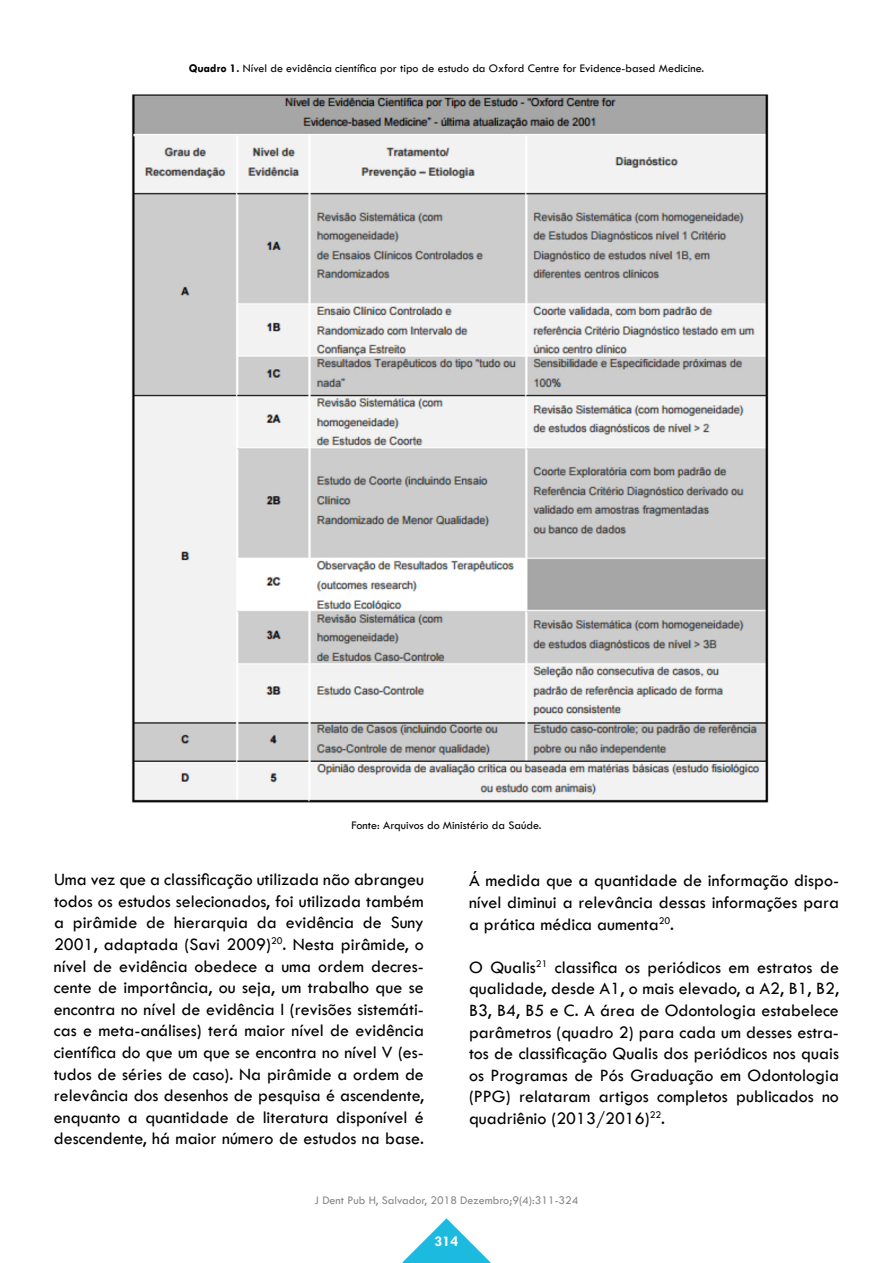
<style>
.page{position:relative;width:893px;height:1263px;background:#fff}
.page>*{position:absolute;margin:0;border:0;box-sizing:border-box;transform-origin:0 0}
.t1{font:18px/21.6px "Tw Cen";color:#000;text-align:justify}
.t2{font:700 15px "Tw Cen";color:#fff}
.t3{font:12px "Tw Cen";color:#000}
.t4{font:12px "Tw Cen";color:#878787}
.s1{font-weight:700}
</style>
<div class="page">
<svg style="left:402px;top:1218px;width:89px;height:45px"></svg>
<img style="left:131px;top:94px;width:638px;height:709px">
<p class="t3" style="left:189px;top:61px;width:517px"><span class="s1">Quadro 1.</span> Nível de evidência científica por tipo de estudo da Oxford Centre for Evidence-based Medicine.</p>
<p class="t3" style="left:351px;top:818px;width:191px">Fonte: Arquivos do Ministério da Saúde.</p>
<p class="t1" style="left:54px;top:869px;width:371px">Uma vez que a classificação utilizada não abrangeu todos os estudos selecionados, foi utilizada também a pirâmide de hierarquia da evidência de Suny 2001, adaptada (Savi 2009)<sup>20</sup>. Nesta pirâmide, o nível de evidência obedece a uma ordem decres&shy;cente de importância, ou seja, um trabalho que se encontra no nível de evidência I (revisões sistemáti&shy;cas e meta-análises) terá maior nível de evidência científica do que um que se encontra no nível V (es&shy;tudos de séries de caso). Na pirâmide a ordem de relevância dos desenhos de pesquisa é ascendente, enquanto a quantidade de literatura disponível é descendente, há maior número de estudos na base.</p>
<p class="t1" style="left:469px;top:870px;width:371px">Á medida que a quantidade de informação dispo&shy;nível diminui a relevância dessas informações para a prática médica aumenta<sup>20</sup>.</p>
<p class="t1" style="left:469px;top:956px;width:371px">O Qualis<sup>21</sup> classifica os periódicos em estratos de qualidade, desde A1, o mais elevado, a A2, B1, B2, B3, B4, B5 e C. A área de Odontologia estabelece parâmetros (quadro 2) para cada um desses estra&shy;tos de classificação Qualis dos periódicos nos quais os Programas de Pós Graduação em Odontologia (PPG) relataram artigos completos publicados no quadriênio (2013/2016)<sup>22</sup>.</p>
<p class="t4" style="left:314px;top:1193px;width:266px">J Dent Pub H, Salvador, 2018 Dezembro;9(4):311-324</p>
<p class="t2" style="left:435px;top:1232px;width:25px">314</p>
</div>
